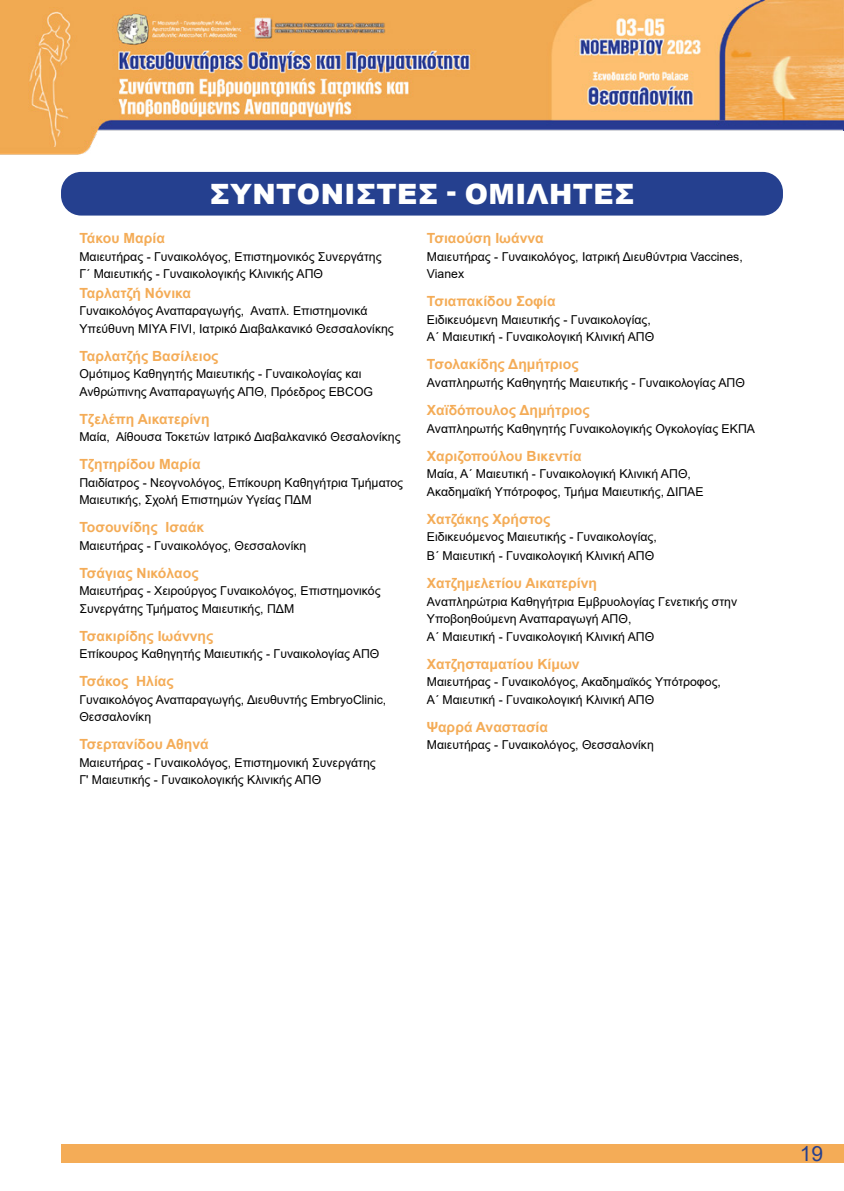
<style>
.page{position:relative;width:844px;height:1191px;background:#fff}
.page>*{position:absolute;margin:0;border:0;box-sizing:border-box;transform-origin:0 0}
.t1{font:900 28px "Arial";letter-spacing:.015em;color:#fff}
.t2{font:21px "Arial";color:#25408f}
.t3{font:700 14px "Arial";color:#f4ac57}
.t4{font:12.25px/17.5px "Arial";color:#000}
</style>
<div class="page">
<div style="left:61px;top:1144px;width:782px;height:18px;background:#f4ac57"></div>
<img style="left:0;top:0;width:843px;height:155px">
<div style="left:61px;top:172px;width:721px;height:43px;background:#25408f;border-radius:20px"></div>
<h1 class="t1" style="left:209px;top:173px;width:426px">ΣΥΝΤΟΝΙΣΤΈΣ - ΟΜΙΛΗΤΈΣ</h1>
<p class="t3" style="left:79px;top:229px;width:87px">Τάκου Μαρία</p>
<p class="t4" style="left:79px;top:248px;width:303px">Μαιευτήρας - Γυναικολόγος, Επιστημονικός Συνεργάτης<br>Γ΄ Μαιευτικής - Γυναικολογικής Κλινικής ΑΠΘ</p>
<p class="t3" style="left:79px;top:283px;width:113px">Ταρλατζή Nόνικα</p>
<p class="t4" style="left:79px;top:302px;width:316px">Γυναικολόγος Αναπαραγωγής, Αναπλ. Επιστημονικά<br>Υπεύθυνη ΜΙΥΑ FIVI, Ιατρικό Διαβαλκανικό Θεσσαλονίκης</p>
<p class="t3" style="left:79px;top:346px;width:141px">Ταρλατζής Βασίλειος</p>
<p class="t4" style="left:79px;top:365px;width:295px">Ομότιμος Καθηγητής Μαιευτικής - Γυναικολογίας και<br>Ανθρώπινης Αναπαραγωγής ΑΠΘ, Πρόεδρος EBCOG</p>
<p class="t3" style="left:79px;top:409px;width:132px">Τζελέπη Αικατερίνη</p>
<p class="t4" style="left:79px;top:428px;width:322px">Μαία, Αίθουσα Τοκετών Ιατρικό Διαβαλκανικό Θεσαλονίκης</p>
<p class="t3" style="left:79px;top:454px;width:123px">Τζητηρίδου Μαρία</p>
<p class="t4" style="left:79px;top:473px;width:325px">Παιδίατρος - Νεογνολόγος, Επίκουρη Καθηγήτρια Τμήματος<br>Μαιευτικής, Σχολή Επιστημών Υγείας ΠΔΜ</p>
<p class="t3" style="left:79px;top:517px;width:126px">Τοσουνίδης Ισαάκ</p>
<p class="t4" style="left:79px;top:536px;width:228px">Μαιευτήρας - Γυναικολόγος, Θεσσαλονίκη</p>
<p class="t3" style="left:79px;top:563px;width:121px">Τσάγιας Νικόλαος</p>
<p class="t4" style="left:79px;top:582px;width:303px">Μαιευτήρας - Χειρούργος Γυναικολόγος, Επιστημονικός<br>Συνεργάτης Τμήματος Μαιευτικής, ΠΔΜ</p>
<p class="t3" style="left:79px;top:626px;width:135px">Τσακιρίδης Ιωάννης</p>
<p class="t4" style="left:79px;top:645px;width:301px">Επίκουρος Καθηγητής Μαιευτικής - Γυναικολογίας ΑΠΘ</p>
<p class="t3" style="left:79px;top:671px;width:96px">Τσάκος Ηλίας</p>
<p class="t4" style="left:79px;top:690px;width:308px">Γυναικολόγος Αναπαραγωγής, Διευθυντής EmbryoClinic,<br>Θεσσαλονίκη</p>
<p class="t3" style="left:79px;top:734px;width:131px">Τσερτανίδου Αθηνά</p>
<p class="t4" style="left:79px;top:753px;width:298px">Μαιευτήρας - Γυναικολόγος, Επιστημονική Συνεργάτης<br>Γ' Μαιευτικής - Γυναικολογικής Κλινικής ΑΠΘ</p>
<p class="t3" style="left:427px;top:229px;width:118px">Τσιαούση Ιωάννα</p>
<p class="t4" style="left:427px;top:248px;width:317px">Μαιευτήρας - Γυναικολόγος, Ιατρική Διευθύντρια Vaccines,<br>Vianex</p>
<p class="t3" style="left:427px;top:292px;width:130px">Τσιαπακίδου Σοφία</p>
<p class="t4" style="left:427px;top:311px;width:229px">Ειδικευόμενη Μαιευτικής - Γυναικολογίας,<br>Α΄ Μαιευτική - Γυναικολογική Κλινική ΑΠΘ</p>
<p class="t3" style="left:427px;top:355px;width:153px">Τσολακίδης Δημήτριος</p>
<p class="t4" style="left:427px;top:374px;width:319px">Αναπληρωτής Καθηγητής Μαιευτικής - Γυναικολογίας ΑΠΘ</p>
<p class="t3" style="left:427px;top:400px;width:164px">Χαϊδόπουλος Δημήτριος</p>
<p class="t4" style="left:427px;top:419px;width:329px">Αναπληρωτής Καθηγητής Γυναικολογικής Ογκολογίας ΕΚΠΑ</p>
<p class="t3" style="left:427px;top:446px;width:156px">Χαριζοπούλου Βικεντία</p>
<p class="t4" style="left:427px;top:465px;width:278px">Μαία, Α΄ Μαιευτική - Γυναικολογική Κλινική ΑΠΘ,<br>Ακαδημαϊκή Υπότροφος, Τμήμα Μαιευτικής, ΔΙΠΑΕ</p>
<p class="t3" style="left:427px;top:509px;width:125px">Χατζάκης Χρήστος</p>
<p class="t4" style="left:427px;top:527px;width:231px;line-height:19.2px">Ειδικευόμενος Μαιευτικής - Γυναικολογίας,<br>Β΄ Μαιευτική - Γυναικολογική Κλινική ΑΠΘ</p>
<p class="t3" style="left:427px;top:573px;width:172px">Χατζημελετίου Αικατερίνη</p>
<p class="t4" style="left:427px;top:592px;width:312px">Αναπληρώτρια Καθηγήτρια Εμβρυολογίας Γενετικής στην<br>Υποβοηθούμενη Αναπαραγωγή ΑΠΘ,<br>Α΄ Μαιευτική - Γυναικολογική Κλινική ΑΠΘ</p>
<p class="t3" style="left:427px;top:654px;width:154px">Χατζησταματίου Κίμων</p>
<p class="t4" style="left:427px;top:673px;width:295px">Μαιευτήρας - Γυναικολόγος, Ακαδημαϊκός Υπότροφος,<br>Α΄ Μαιευτική - Γυναικολογική Κλινική ΑΠΘ</p>
<p class="t3" style="left:427px;top:717px;width:123px">Ψαρρά Αναστασία</p>
<p class="t4" style="left:427px;top:736px;width:228px">Μαιευτήρας - Γυναικολόγος, Θεσσαλονίκη</p>
<h2 class="t2" style="left:799px;top:1138px;width:25px">19</h2>
</div>
